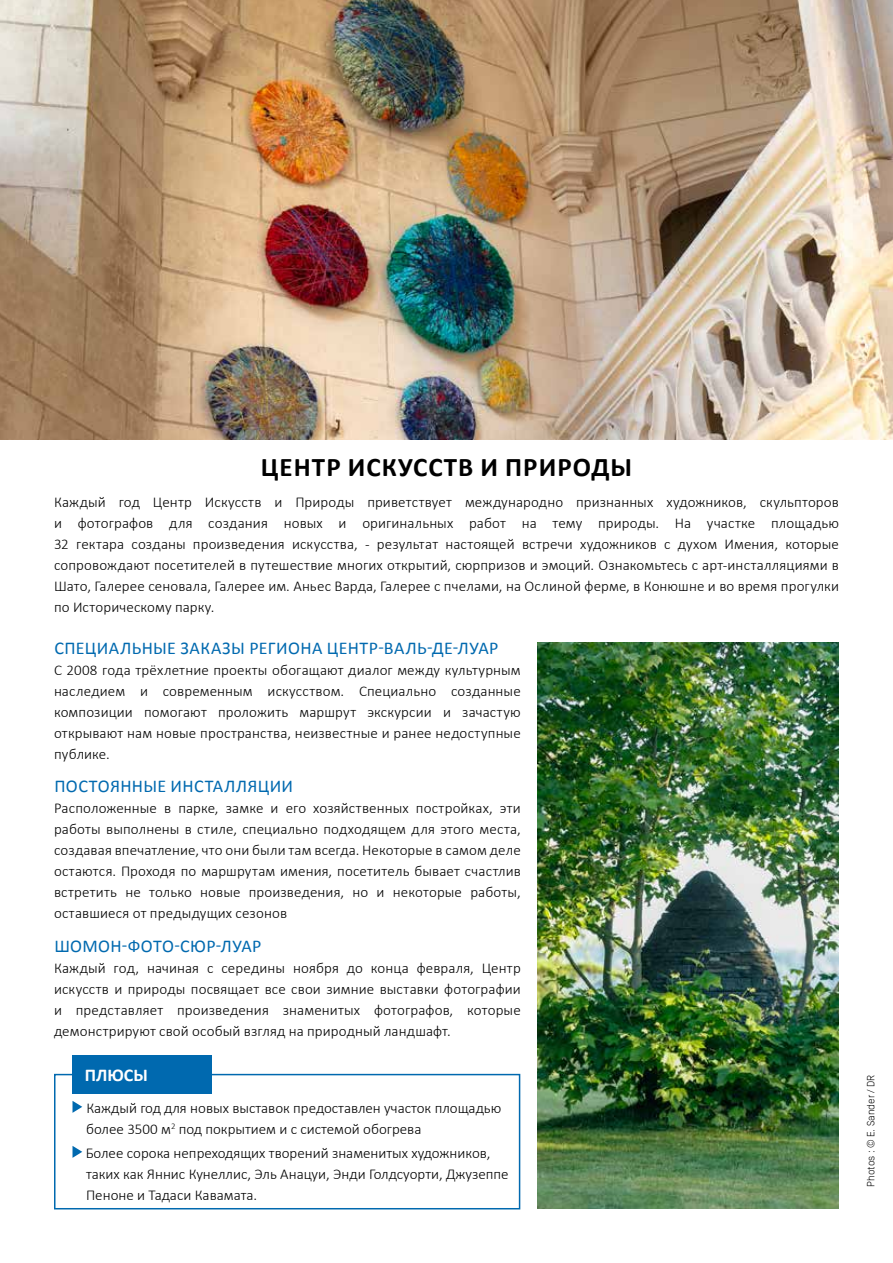
<style>
.page{position:relative;width:893px;height:1263px;background:#fff}
.page>*{position:absolute;margin:0;border:0;box-sizing:border-box;transform-origin:0 0}
.t1{font:700 27px "Calibri";letter-spacing:.04em;color:#000}
.t2{font:18px "Calibri";letter-spacing:.02em;color:#0069af}
.t3{font:700 18px "Calibri";color:#fff}
.t4{font:300 15px/21px "Calibri";color:#000;text-align:justify}
.t5{font:300 10.5px "Simplon BP";color:#000}
</style>
<div class="page">
<img style="left:0;top:0;width:893px;height:440px">
<img style="left:538px;top:642px;width:301px;height:567px">
<svg style="left:73px;top:1101px;width:9px;height:12px"></svg>
<svg style="left:73px;top:1146px;width:9px;height:12px"></svg>
<div style="left:54px;top:1074px;width:466px;height:135px;border:2px solid #0069af"></div>
<div style="left:72px;top:1055px;width:139px;height:38px;background:#0069af"></div>
<h1 class="t1" style="left:261px;top:450px;width:373px">ЦЕНТР ИСКУССТВ И ПРИРОДЫ</h1>
<p class="t4" style="left:54px;top:490px;width:786px">Каждый год Центр Искусств и Природы приветствует международно признанных художников, скульпторов и фотографов для создания новых и оригинальных работ на тему природы. На участке площадью 32 гектара созданы произведения искусства, - результат настоящей встречи художников с духом Имения, которые сопровождают посетителей в путешествие многих открытий, сюрпризов и эмоций. Ознакомьтесь с арт-инсталляциями в Шато, Галерее сеновала, Галерее им. Аньес Варда, Галерее с пчелами, на Ослиной ферме, в Конюшне и во время прогулки по Историческому парку.</p>
<p class="t2" style="left:54px;top:636px;width:446px">СПЕЦИАЛЬНЫЕ ЗАКАЗЫ РЕГИОНА ЦЕНТР-ВАЛЬ-ДЕ-ЛУАР</p>
<p class="t4" style="left:54px;top:658px;width:468px">С 2008 года трёхлетние проекты обогащают диалог между культурным наследием и современным искусством. Специально созданные композиции помогают проложить маршрут экскурсии и зачастую открывают нам новые пространства, неизвестные и ранее недоступные публике.</p>
<p class="t2" style="left:54px;top:775px;width:240px">ПОСТОЯННЫЕ ИНСТАЛЛЯЦИИ</p>
<p class="t4" style="left:54px;top:797px;width:468px">Расположенные в парке, замке и его хозяйственных постройках, эти работы выполнены в стиле, специально подходящем для этого места, создавая впечатление, что они были там всегда. Некоторые в самом деле остаются. Проходя по маршрутам имения, посетитель бывает счастлив встретить не только новые произведения, но и некоторые работы, оставшиеся от предыдущих сезонов</p>
<p class="t2" style="left:54px;top:935px;width:209px">ШОМОН-ФОТО-СЮР-ЛУАР</p>
<p class="t4" style="left:54px;top:957px;width:468px">Каждый год, начиная с середины ноября до конца февраля, Центр искусств и природы посвящает все свои зимние выставки фотографии и представляет произведения знаменитых фотографов, которые демонстрируют свой особый взгляд на природный ландшафт.</p>
<p class="t3" style="left:85px;top:1063px;width:65px">ПЛЮСЫ</p>
<p class="t4" style="left:86px;top:1097px;width:417px">Каждый год для новых выставок предоставлен участок площадью более 3500 м<sup>2</sup> под покрытием и с системой обогрева</p>
<p class="t4" style="left:86px;top:1142px;width:424px;text-align:left">Более сорока непреходящих творений знаменитых художников, таких как Яннис Кунеллис, Эль Анацуи, Энди Голдсуорти, Джузеппе<br>Пеноне и Тадаси Кавамата.</p>
<p class="t5" style="left:865px;top:1187px;width:114px;rotate:-90deg">Photos : © E. Sander / DR</p>
</div>
